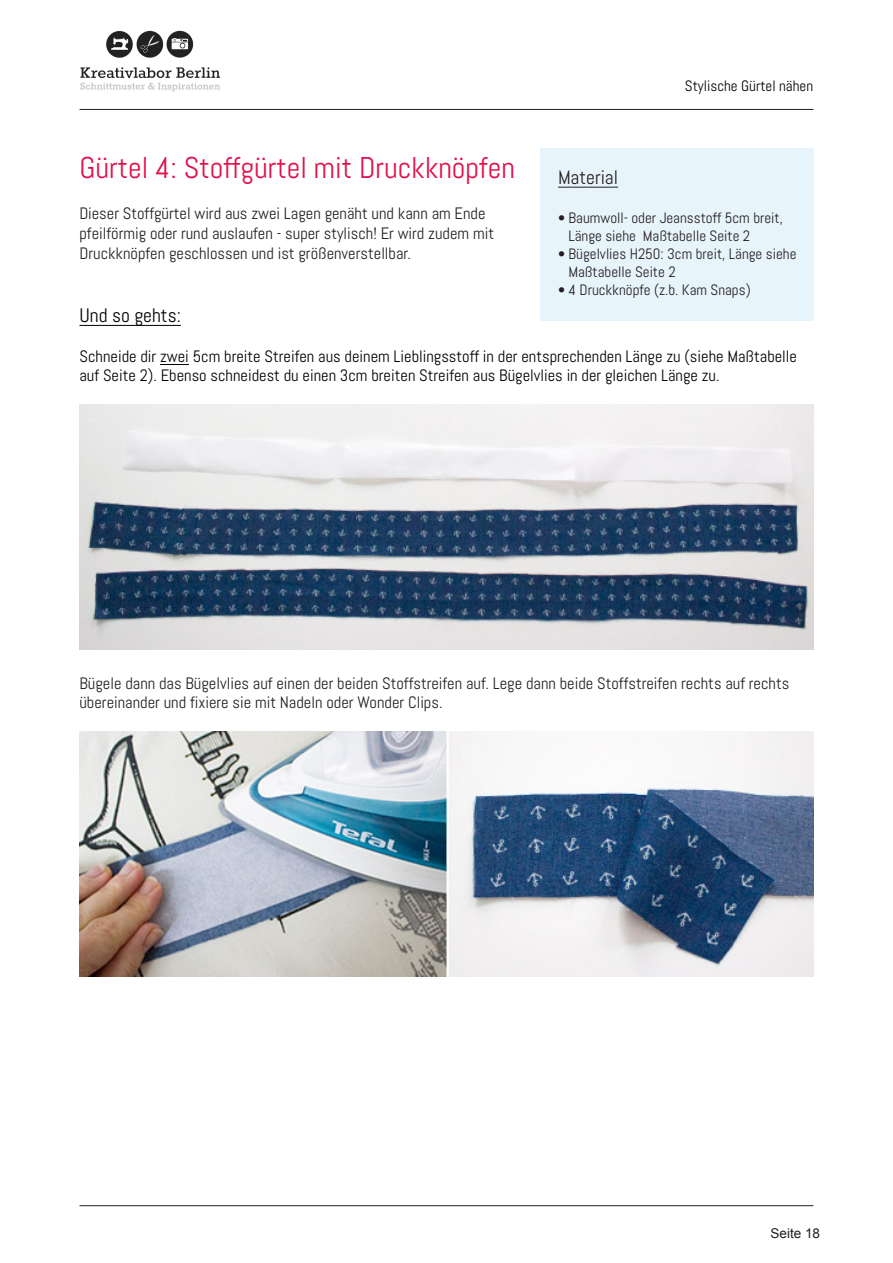
<style>
.page{position:relative;width:893px;height:1263px;background:#fff}
.page>*{position:absolute;margin:0;border:0;box-sizing:border-box;transform-origin:0 0}
.t1{font:30px "Abel";color:#e2104c}
.t2{font:19.5px "Abel";color:#000}
.t3{font:19.5px "Abel";color:#231f20}
.t4{font:16.5px/19.8px "Abel";color:#231f20}
.t5{font:16.5px/19.8px "Abel";color:#000}
.t6{font:15px "Abel";color:#231f20}
.t7{font:15px "Abel";color:#000}
.t8{font:13.5px "Arial";color:#231f20}
</style>
<div class="page">
<img style="left:79px;top:30px;width:148px;height:80px">
<hr style="left:80px;top:109px;width:733px;height:1px;background:#231f20">
<hr style="left:80px;top:1205px;width:733px;height:1px;background:#231f20">
<hr style="left:80px;top:325px;width:101px;height:1px;background:#000">
<svg style="left:160px;top:364px;width:29px;height:1px"></svg>
<img style="left:80px;top:404px;width:733px;height:245px">
<img style="left:80px;top:732px;width:733px;height:244px">
<div style="left:540px;top:148px;width:273px;height:172px;background:#e8f4fb"></div>
<hr style="left:558px;top:187px;width:60px;height:1px;background:#231f20">
<p class="t1" style="left:80px;top:148px;width:437px">Gürtel 4: Stoffgürtel mit Druckknöpfen</p>
<p class="t4" style="left:80px;top:204px;width:408px">Dieser Stoffgürtel wird aus zwei Lagen genäht und kann am Ende</p>
<p class="t4" style="left:80px;top:224px;width:416px">pfeilförmig oder rund auslaufen - super stylisch! Er wird zudem mit</p>
<p class="t4" style="left:80px;top:243px;width:333px">Druckknöpfen geschlossen und ist größenverstellbar.</p>
<p class="t7" style="left:685px;top:77px;width:130px">Stylische Gürtel nähen</p>
<p class="t3" style="left:558px;top:165px;width:62px">Material</p>
<p class="t6" style="left:558px;top:209px;width:226px">• Baumwoll- oder Jeansstoff 5cm breit,</p>
<p class="t6" style="left:568px;top:227px;width:183px">Länge siehe Maßtabelle Seite 2</p>
<p class="t6" style="left:558px;top:245px;width:240px">• Bügelvlies H250: 3cm breit, Länge siehe</p>
<p class="t6" style="left:568px;top:263px;width:109px">Maßtabelle Seite 2</p>
<p class="t6" style="left:558px;top:281px;width:194px">• 4 Druckknöpfe (z.b. Kam Snaps)</p>
<p class="t2" style="left:80px;top:303px;width:103px">Und so gehts:</p>
<p class="t5" style="left:80px;top:346px;width:719px">Schneide dir zwei 5cm breite Streifen aus deinem Lieblingsstoff in der entsprechenden Länge zu (siehe Maßtabelle auf Seite 2). Ebenso schneidest du einen 3cm breiten Streifen aus Bügelvlies in der gleichen Länge zu.</p>
<p class="t4" style="left:80px;top:673px;width:711px">Bügele dann das Bügelvlies auf einen der beiden Stoffstreifen auf. Lege dann beide Stoffstreifen rechts auf rechts übereinander und fixiere sie mit Nadeln oder Wonder Clips.</p>
<p class="t8" style="left:771px;top:1225px;width:51px">Seite 18</p>
</div>
